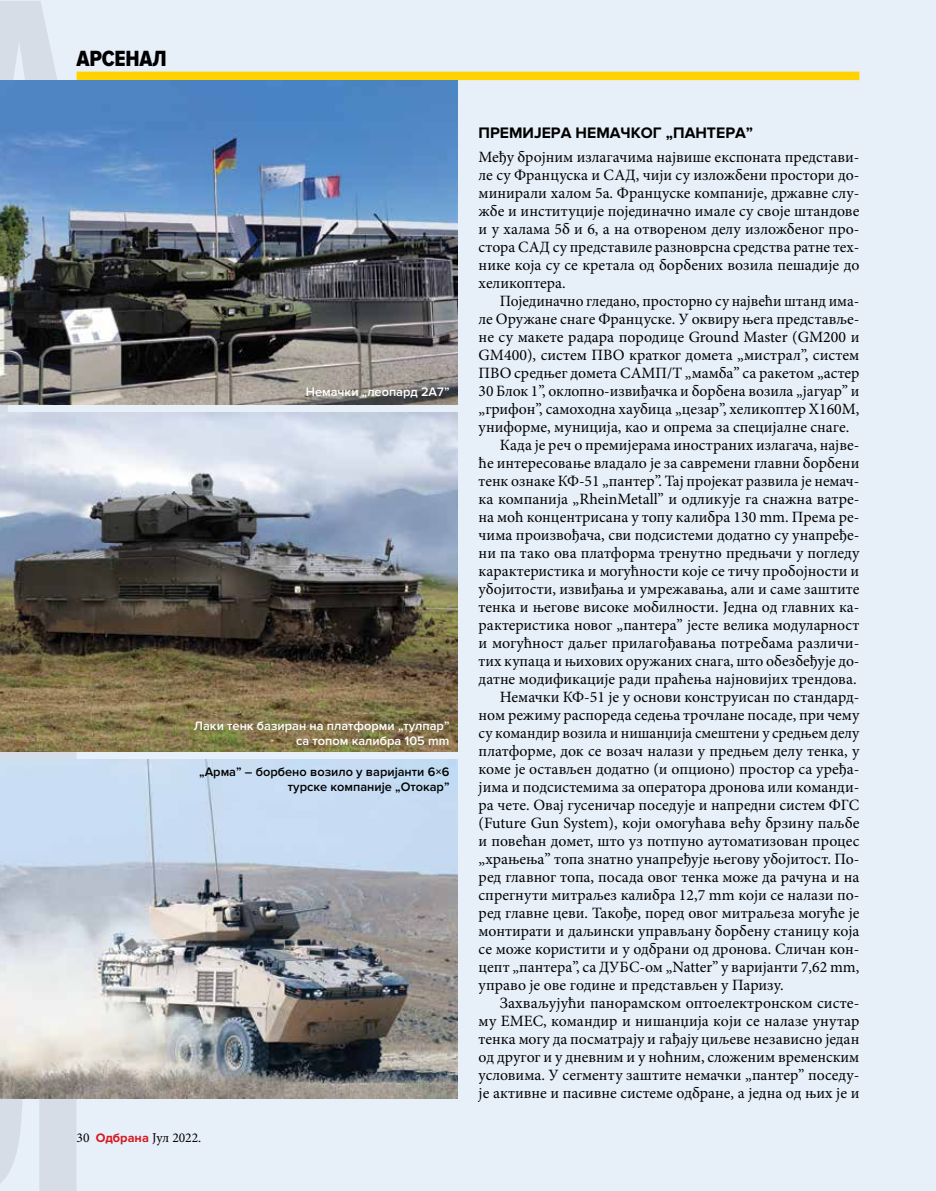
<style>
.page{position:relative;width:936px;height:1191px;background:#fff}
.page>*{position:absolute;margin:0;border:0;box-sizing:border-box;transform-origin:0 0}
.t1{font:22.8px "Proxima Nova Cond Extrabld";letter-spacing:-.01em;color:#000}
.t2{font:15.75px/18px "Minion Pro";color:#000;text-align:justify}
.t3{font:700 15.75px "Proxima Nova";color:#000}
.t4{font:13.5px "Minion Pro";color:#000}
.t5{font:600 12.75px/15px "Proxima Nova";color:#fff;text-align:right}
.t6{font:600 12.75px/15px "Proxima Nova";color:#000;text-align:right}
.s1{font-family:"Proxima Nova";font-weight:700;font-size:12.75px;color:#d71920}
</style>
<div class="page">
<div style="left:0;top:0;width:935px;height:1191px;background:#e7eff9"></div>
<hr style="left:935px;top:0;width:1px;height:1191px;background:#e7eff9">
<div style="left:77px;top:72px;width:782px;height:8px;background:#ffd200"></div>
<svg style="left:0;top:1098px;width:77px;height:93px"></svg>
<svg style="left:0;top:751px;width:77px;height:9px"></svg>
<svg style="left:0;top:1px;width:57px;height:79px"></svg>
<img style="left:0;top:80px;width:457px;height:324px">
<img style="left:0;top:413px;width:457px;height:338px">
<img style="left:0;top:760px;width:457px;height:338px">
<h1 class="t1" style="left:77px;top:46px;width:92px">АРСЕНАЛ</h1>
<p class="t5" style="left:306px;top:384px;width:145px">Немачки „леопард 2А7”</p>
<p class="t5" style="left:194px;top:718px;width:257px">Лаки тенк базиран на платформи „тулпар” са топом калибра 105 mm</p>
<p class="t6" style="left:199px;top:764px;width:252px">„Арма” – борбено возило у варијанти 6×6 турске компаније „Отокар”</p>
<p class="t4" style="left:77px;top:1129px;width:126px">30 <span class="s1">Одбрана</span> Јул 2022.</p>
<p class="t3" style="left:478px;top:124px;width:276px">ПРЕМИЈЕРА НЕМАЧКОГ „ПАНТЕРА”</p>
<p class="t2" style="left:478px;top:148px;width:382px">Међу бројним излагачима највише експоната представи&shy;ле су Француска и САД, чији су изложбени простори до&shy;минирали халом 5а. Француске компаније, државне слу&shy;жбе и институције појединачно имале су своје штандове и у халама 5б и 6, а на отвореном делу изложбеног про&shy;стора САД су представиле разноврсна средства ратне тех&shy;нике која су се кретала од борбених возила пешадије до хеликоптера.</p>
<p class="t2" style="left:500px;top:292px;width:361px">Појединачно гледано, просторно су највећи штанд има-</p>
<p class="t2" style="left:478px;top:310px;width:382px">ле Оружане снаге Француске. У оквиру њега представље-</p>
<p class="t2" style="left:478px;top:328px;width:382px">не су макете радара породице Ground Master (GM200 и</p>
<p class="t2" style="left:478px;top:346px;width:382px">GM400), систем ПВО кратког домета „мистрал”, систем</p>
<p class="t2" style="left:478px;top:364px;width:382px">ПВО средњег домета САМП/Т „мамба” са ракетом „астер</p>
<p class="t2" style="left:478px;top:382px;width:382px">30 Блок 1”, оклопно-извиђачка и борбена возила „јагуар” и</p>
<p class="t2" style="left:478px;top:400px;width:382px">„грифон”, самоходна хаубица „цезар”, хеликоптер Х160М,</p>
<p class="t2" style="left:478px;top:418px;width:372px">униформе, муниција, као и опрема за специјалне снаге.</p>
<p class="t2" style="left:500px;top:436px;width:361px">Када је реч о премијерама иностраних излагача, најве-</p>
<p class="t2" style="left:478px;top:454px;width:382px">ће интересовање владало је за савремени главни борбени</p>
<p class="t2" style="left:478px;top:472px;width:382px">тенк ознаке КФ-51 „пантер”. Тај пројекат развила је немач-</p>
<p class="t2" style="left:478px;top:490px;width:382px">ка компанија „RheinMetall” и одликује га снажна ватре-</p>
<p class="t2" style="left:478px;top:508px;width:382px">на моћ концентрисана у топу калибра 130 mm. Према ре-</p>
<p class="t2" style="left:478px;top:526px;width:382px">чима произвођача, сви подсистеми додатно су унапређе-</p>
<p class="t2" style="left:478px;top:544px;width:382px">ни па тако ова платформа тренутно предњачи у погледу</p>
<p class="t2" style="left:478px;top:562px;width:382px">карактеристика и могућности које се тичу пробојности и</p>
<p class="t2" style="left:478px;top:580px;width:382px">убојитости, извиђања и умрежавања, али и саме заштите</p>
<p class="t2" style="left:478px;top:598px;width:382px">тенка и његове високе мобилности. Једна од главних ка-</p>
<p class="t2" style="left:478px;top:616px;width:382px">рактеристика новог „пантера” јесте велика модуларност</p>
<p class="t2" style="left:478px;top:634px;width:382px">и могућност даљег прилагођавања потребама различи-</p>
<p class="t2" style="left:478px;top:652px;width:382px">тих купаца и њихових оружаних снага, што обезбеђује до-</p>
<p class="t2" style="left:478px;top:670px;width:379px">датне модификације ради праћења најновијих трендова.</p>
<p class="t2" style="left:500px;top:688px;width:361px">Немачки КФ-51 је у основи конструисан по стандард-</p>
<p class="t2" style="left:478px;top:706px;width:382px">ном режиму распореда седења трочлане посаде, при чему</p>
<p class="t2" style="left:478px;top:724px;width:382px">су командир возила и нишанџија смештени у средњем делу</p>
<p class="t2" style="left:478px;top:742px;width:382px">платформе, док се возач налази у предњем делу тенка, у</p>
<p class="t2" style="left:478px;top:760px;width:382px">коме је остављен додатно (и опционо) простор са уређа-</p>
<p class="t2" style="left:478px;top:778px;width:382px">јима и подсистемима за оператора дронова или команди-</p>
<p class="t2" style="left:478px;top:796px;width:382px">ра чете. Овај гусеничар поседује и напредни систем ФГС</p>
<p class="t2" style="left:478px;top:814px;width:382px">(Future Gun System), који омогућава већу брзину паљбе</p>
<p class="t2" style="left:478px;top:832px;width:382px">и повећан домет, што уз потпуно аутоматизован процес</p>
<p class="t2" style="left:478px;top:850px;width:382px">„храњења” топа знатно унапређује његову убојитост. По-</p>
<p class="t2" style="left:478px;top:868px;width:382px">ред главног топа, посада овог тенка може да рачуна и на</p>
<p class="t2" style="left:478px;top:886px;width:382px">спрегнути митраљез калибра 12,7 mm који се налази по-</p>
<p class="t2" style="left:478px;top:904px;width:382px">ред главне цеви. Такође, поред овог митраљеза могуће је</p>
<p class="t2" style="left:478px;top:922px;width:382px">монтирати и даљински управљану борбену станицу која</p>
<p class="t2" style="left:478px;top:940px;width:382px">се може користити и у одбрани од дронова. Сличан кон-</p>
<p class="t2" style="left:478px;top:958px;width:382px">цепт „пантера”, са ДУБС-ом „Natter” у варијанти 7,62 mm,</p>
<p class="t2" style="left:478px;top:976px;width:306px">управо је ове године и представљен у Паризу.</p>
<p class="t2" style="left:500px;top:994px;width:361px">Захваљујући панорамском оптоелектронском систе-</p>
<p class="t2" style="left:478px;top:1012px;width:382px">му ЕМЕС, командир и нишанџија који се налазе унутар</p>
<p class="t2" style="left:478px;top:1030px;width:382px">тенка могу да посматрају и гађају циљеве независно један</p>
<p class="t2" style="left:478px;top:1048px;width:382px">од другог и у дневним и у ноћним, сложеним временским</p>
<p class="t2" style="left:478px;top:1066px;width:382px">условима. У сегменту заштите немачки „пантер” поседу-</p>
<p class="t2" style="left:478px;top:1084px;width:382px">је активне и пасивне системе одбране, а једна од њих је и</p>
</div>
